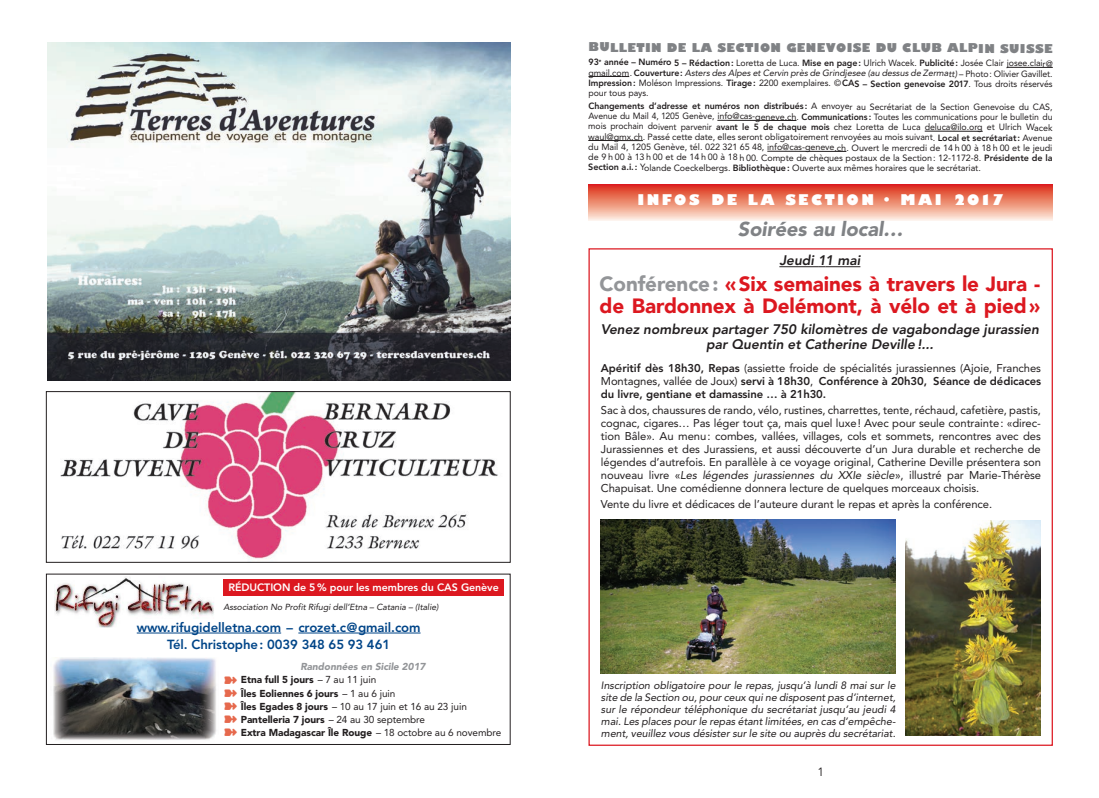
<style>
.page{position:relative;width:1099px;height:798px;background:#fff}
.page>*{position:absolute;margin:0;border:0;box-sizing:border-box;transform-origin:0 0}
.t1{font:900 20.62px/21.2px "Avenir";letter-spacing:-.005em;color:#dc1820}
.t2{font:italic 900 20px "Avenir";letter-spacing:-.005em;color:#808285}
.t3{font:800 14.38px "Gill Sans";letter-spacing:.17em;color:#fff}
.t4{font:italic 800 13.75px/15.6px "Avenir";color:#231f20;text-align:center}
.t5{font:800 13.12px/17.5px "Avenir";letter-spacing:-.005em;color:#014588;text-align:center}
.t6{font:800 11.88px "Gill Sans";letter-spacing:.03em;color:#808285}
.t7{font:11.88px "Avenir";color:#231f20}
.t8{font:11.25px/12.9px "Avenir";letter-spacing:-.005em;color:#231f20;text-align:justify}
.t9{font:800 11.25px/12.9px "Avenir";letter-spacing:-.005em;color:#231f20;text-align:justify}
.t10{font:italic 10.62px/11.9px "Avenir";letter-spacing:-.005em;color:#231f20;text-align:justify}
.t11{font:800 10.62px "Avenir";letter-spacing:-.005em;color:#fff}
.t12{font:900 10px/13.2px "Avenir";letter-spacing:-.005em;color:#231f20}
.t13{font:9px/10.2px "Avenir";letter-spacing:-.01em;color:#231f20;text-align:justify}
.t14{font:italic 8.75px "Avenir";letter-spacing:-.005em;color:#231f20}
.s1{font-style:italic;color:#939598}
.s2{color:#e6694d}
.s3{font-weight:400}
.s4{font-weight:800}
.s5{font-style:italic}
.s6{color:#939598}
</style>
<div class="page">
<hr style="left:1006px;top:67px;width:46px;height:1px;background:#231f20">
<hr style="left:588px;top:76px;width:33px;height:1px;background:#231f20">
<hr style="left:717px;top:120px;width:79px;height:1px;background:#231f20">
<hr style="left:924px;top:131px;width:58px;height:1px;background:#231f20">
<hr style="left:588px;top:140px;width:55px;height:1px;background:#231f20">
<hr style="left:767px;top:151px;width:79px;height:1px;background:#231f20">
<svg style="left:588px;top:185px;width:464px;height:35px;background:#ec8c77"></svg>
<img style="left:47px;top:43px;width:463px;height:337px">
<img style="left:55px;top:577px;width:159px;height:51px">
<img style="left:53px;top:657px;width:163px;height:83px">
<hr style="left:137px;top:632px;width:144px;height:1px;background:#014588">
<hr style="left:298px;top:632px;width:42px;height:1px;background:#014588">
<svg style="left:340px;top:632px;width:18px;height:1px"></svg>
<hr style="left:358px;top:632px;width:62px;height:1px;background:#014588">
<div style="left:223px;top:579px;width:281px;height:17px;background:#dc1820"></div>
<img style="left:60px;top:393px;width:438px;height:166px">
<div style="left:46px;top:391px;width:464px;height:171px;border:1px solid #231f20"></div>
<hr style="left:779px;top:266px;width:39px;height:1px;background:#231f20">
<hr style="left:825px;top:266px;width:35px;height:1px;background:#231f20">
<img style="left:905px;top:520px;width:135px;height:215px">
<img style="left:601px;top:519px;width:294px;height:154px">
<p class="t11" style="left:228px;top:583px;width:272px">RÉDUCTION de 5 % pour les membres du CAS Genève</p>
<p class="t14" style="left:223px;top:602px;width:217px">Association No Profit Rifugi dell’Etna – Catania – (Italie)</p>
<h3 class="t5" style="left:137px;top:619px;width:285px">www.rifugidelletna.com – crozet.c@gmail.com<br>Tél. Christophe: 0039 348 65 93 461</h3>
<p class="t12" style="left:224px;top:660px;width:279px;text-indent:76px"><span class="s1">Randonnées en Sicile 2017<br></span><span class="s2">➽</span> Etna full 5 jours <span class="s3">– 7 au 11 juin<br></span><span class="s2">➽</span> Îles Eoliennes 6 jours <span class="s3">– 1 au 6 juin<br></span><span class="s2">➽</span> Îles Egades 8 jours <span class="s3">– 10 au 17 juin et 16 au 23 juin<br></span><span class="s2">➽</span> Pantelleria 7 jours <span class="s3">– 24 au 30 septembre<br></span><span class="s2">➽</span> Extra Madagascar Île Rouge <span class="s3">– 18 octobre au 6 novembre</span></p>
<h3 class="t6" style="left:588px;top:38px;width:465px">BULLETIN DE LA SECTION GENEVOISE DU CLUB ALPIN SUISSE</h3>
<p class="t13" style="left:588px;top:59px;width:466px"><span class="s4">93</span><sup>e</sup> <span class="s4">année – Numéro 5 – Rédaction:</span> Loretta de Luca. <span class="s4">Mise en page:</span> Ulrich Wacek. <span class="s4">Publicité:</span> Josée Clair josee.clair@ gmail.com. <span class="s4">Couverture:</span> <span class="s5">Asters des Alpes et Cervin près de Grindjesee (au dessus de Zermatt)</span> – Photo: Olivier Gavillet.<br><span class="s4">Impression:</span> Moléson Im pressions. <span class="s4">Tirage:</span> 2200 exem plaires. ©<span class="s4">CAS – Section gene voise 2017</span>. Tous droits réservés pour tous pays.</p>
<p class="t13" style="left:588px;top:102px;width:466px"><span class="s4">Changements d’adresse et numéros non distribués:</span> A envoyer au Secrétariat de la Section Genevoise du CAS, Avenue du Mail 4, 1205 Genève, info@cas-geneve.ch. <span class="s4">Communications:</span> Toutes les communications pour le bulletin du mois prochain doivent par ve nir <span class="s4">avant le 5 de chaque mois</span> chez Loretta de Luca deluca@ilo.org et Ulrich Wacek waul@gmx.ch. Passé cette date, elles seront obli gatoire ment renvoyées au mois suivant. <span class="s4">Local et secrétariat:</span> Avenue du Mail 4, 1205 Genève, tél. 022 321 65 48, info@cas-geneve.ch. Ouvert le mercredi de 14 h 00 à 18 h 00 et le jeudi de 9 h 00 à 13 h 00 et de 14 h 00 à 18 h 00. Compte de chèques postaux de la Section: 12-1172-8. <span class="s4">Présidente de la Section a.i.:</span> Yolande Coeckelbergs. <span class="s4">Bibliothèque:</span> Ouverte aux mêmes horaires que le secrétariat.</p>
<h3 class="t3" style="left:637px;top:188px;width:368px">INFOS DE LA SECTION • MAI 2017</h3>
<h2 class="t2" style="left:738px;top:216px;width:167px">Soirées au local…</h2>
<h3 class="t4" style="left:779px;top:254px;width:83px">Jeudi 11 mai</h3>
<h1 class="t1" style="left:599px;top:274px;width:442px"><span class="s6">Conférence:</span> «Six semaines à travers le Jura - de Bardonnex à Delémont, à vélo et à pied»</h1>
<h3 class="t4" style="left:600px;top:322px;width:440px">Venez nombreux partager 750 kilomètres de vagabondage jurassien par Quentin et Catherine Deville !...</h3>
<p class="t9" style="left:601px;top:362px;width:442px">Apéritif dès 18h30, Repas <span class="s3">(assiette froide de spécialités jurassiennes (Ajoie, Franches Montagnes, vallée de Joux)</span> servi à 18h30<span class="s3">,</span> Conférence à 20h30, Séance de dédicaces du livre, gentiane et damassine … à 21h30.</p>
<p class="t8" style="left:601px;top:404px;width:442px">Sac à dos, chaussures de rando, vélo, rustines, charrettes, tente, réchaud, cafetière, pastis, cognac, cigares… Pas léger tout ça, mais quel luxe! Avec pour seule contrainte: «direc&shy;tion Bâle». Au menu: combes, vallées, villages, cols et sommets, rencontres avec des Jurassiennes et des Jurassiens, et aussi découverte d’un Jura durable et recherche de légendes d’autrefois. En parallèle à ce voyage original, Catherine Deville présentera son nouveau livre «<span class="s5">Les légendes jurassiennes du XXIe siècle</span>», illustré par Marie-Thérèse Chapuisat. Une comédienne donnera lecture de quelques morceaux choisis.</p>
<p class="t8" style="left:601px;top:498px;width:393px">Vente du livre et dédicaces de l’auteure durant le repas et après la conférence.</p>
<p class="t10" style="left:601px;top:680px;width:296px">Inscription obligatoire pour le repas, jusqu’à lundi 8 mai sur le site de la Section ou, pour ceux qui ne disposent pas d’internet, sur le répondeur téléphonique du secrétariat jusqu’au jeudi 4 mai. Les places pour le repas étant limitées, en cas d’empêche&shy;ment, veuillez vous désister sur le site ou auprès du secrétariat.</p>
<h3 class="t7" style="left:817px;top:766px;width:8px">1</h3>
</div>
